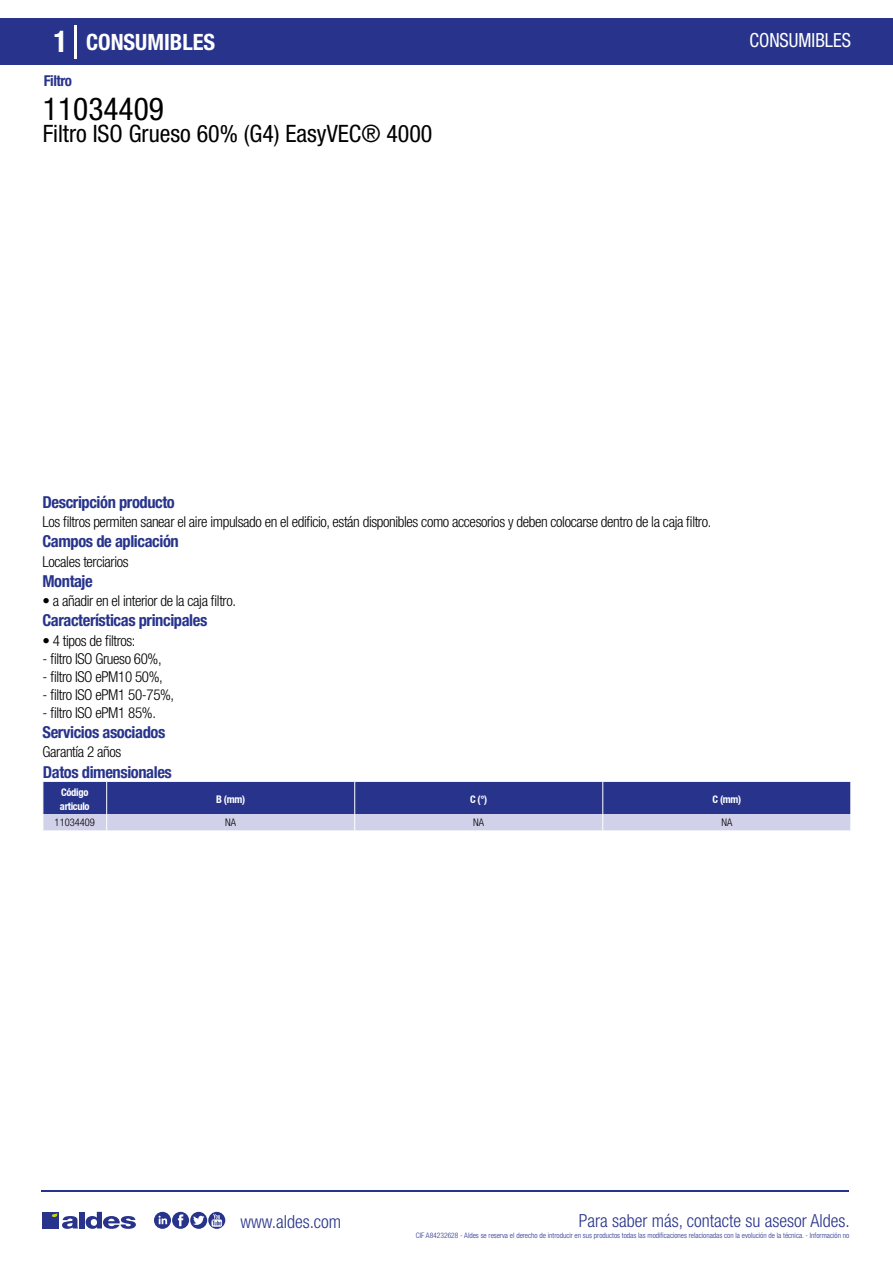
<style>
.page{position:relative;width:893px;height:1263px;background:#fff}
.page>*{position:absolute;margin:0;border:0;box-sizing:border-box;transform-origin:0 0}
.t1{font:condensed 31.5px "Helvetica Neue LT Std";color:#000}
.t2{font:condensed 24px "Helvetica Neue LT Std";color:#000}
.t3{font:700 condensed 22.5px "Helvetica Neue LT Std";color:#fff}
.t4{font:condensed 19.5px "Helvetica Neue LT Std";color:#fff;scale:.95 1}
.t5{font:300 condensed 18px "Helvetica Neue";color:#28348b}
.t6{font:700 condensed 16.5px "Helvetica Neue LT Std";letter-spacing:-.025em;color:#28348b}
.t7{font:300 condensed 15px "Helvetica Neue LT Std";letter-spacing:-.025em;color:#000}
.t8{font:700 condensed 15px "Helvetica Neue LT Std";letter-spacing:-.035em;color:#28348b}
.t9{font:700 condensed 10.5px/13.5px "Helvetica Neue";letter-spacing:-.03em;color:#fff}
.t10{font:300 condensed 10.5px "Helvetica Neue";color:#000}
.t11{font:300 condensed 7.5px "Helvetica Neue";color:#28348b}
.s1{font-size:30px}
</style>
<div class="page">
<div style="left:0;top:18px;width:893px;height:46px;background:#28348b"></div>
<hr style="left:74px;top:25px;width:2px;height:33px;background:#fff">
<svg style="left:43px;top:782px;width:808px;height:49px;background:#646bac"></svg>
<hr style="left:41px;top:1190px;width:808px;height:1px;background:#28348b">
<svg style="left:154px;top:1212px;width:71px;height:17px"></svg>
<div style="left:42px;top:1212px;width:17px;height:16px;background:#28348b"></div>
<div style="left:79px;top:1212px;width:5px;height:16px;background:#28348b"></div>
<svg style="left:86px;top:1212px;width:50px;height:17px"></svg>
<svg style="left:52px;top:1213px;width:26px;height:16px"></svg>
<h3 class="t3" style="left:54px;top:28px;width:163px"><span class="s1">1</span> CONSUMIBLES</h3>
<h3 class="t4" style="left:749px;top:29px;width:108px">CONSUMIBLES</h3>
<p class="t8" style="left:44px;top:71px;width:30px">Filtro</p>
<h1 class="t1" style="left:43px;top:91px;width:122px">11034409</h1>
<h2 class="t2" style="left:43px;top:120px;width:391px">Filtro ISO Grueso 60% (G4) EasyVEC® 4000</h2>
<p class="t6" style="left:43px;top:492px;width:134px">Descripción producto</p>
<p class="t6" style="left:43px;top:531px;width:138px">Campos de aplicación</p>
<p class="t6" style="left:43px;top:571px;width:52px">Montaje</p>
<p class="t7" style="left:43px;top:513px;width:670px">Los filtros permiten sanear el aire impulsado en el edificio, están disponibles como accesorios y deben colocarse dentro de la caja filtro.</p>
<p class="t7" style="left:43px;top:553px;width:88px">Locales terciarios</p>
<p class="t7" style="left:43px;top:592px;width:195px">• a añadir en el interior de la caja filtro.</p>
<p class="t6" style="left:43px;top:610px;width:166px">Características principales</p>
<p class="t7" style="left:43px;top:632px;width:95px">• 4 tipos de filtros:</p>
<p class="t7" style="left:43px;top:650px;width:121px">- filtro ISO Grueso 60%,</p>
<p class="t7" style="left:43px;top:668px;width:122px">- filtro ISO ePM10 50%,</p>
<p class="t7" style="left:43px;top:686px;width:133px">- filtro ISO ePM1 50-75%,</p>
<p class="t7" style="left:43px;top:704px;width:115px">- filtro ISO ePM1 85%.</p>
<p class="t6" style="left:43px;top:722px;width:124px">Servicios asociados</p>
<p class="t7" style="left:43px;top:743px;width:80px">Garantía 2 años</p>
<p class="t6" style="left:43px;top:762px;width:130px">Datos dimensionales</p>
<p class="t9" style="left:60px;top:786px;width:31px">Código articulo</p>
<p class="t9" style="left:216px;top:792px;width:30px">B (mm)</p>
<p class="t9" style="left:470px;top:792px;width:19px">C (°)</p>
<p class="t9" style="left:712px;top:792px;width:30px">C (mm)</p>
<p class="t10" style="left:55px;top:817px;width:42px">11034409</p>
<p class="t10" style="left:225px;top:817px;width:12px">NA</p>
<p class="t10" style="left:473px;top:817px;width:12px">NA</p>
<p class="t10" style="left:721px;top:817px;width:12px">NA</p>
<p class="t5" style="left:240px;top:1211px;width:102px">www.aldes.com</p>
<p class="t5" style="left:579px;top:1211px;width:272px">Para saber más, contacte su asesor Aldes.</p>
<p class="t11" style="left:416px;top:1230px;width:435px">CIF A84232628 - Aldes se reserva el derecho de introducir en sus productos todas las modificaciones relacionadas con la evolución de la técnica. - Información no</p>
</div>
